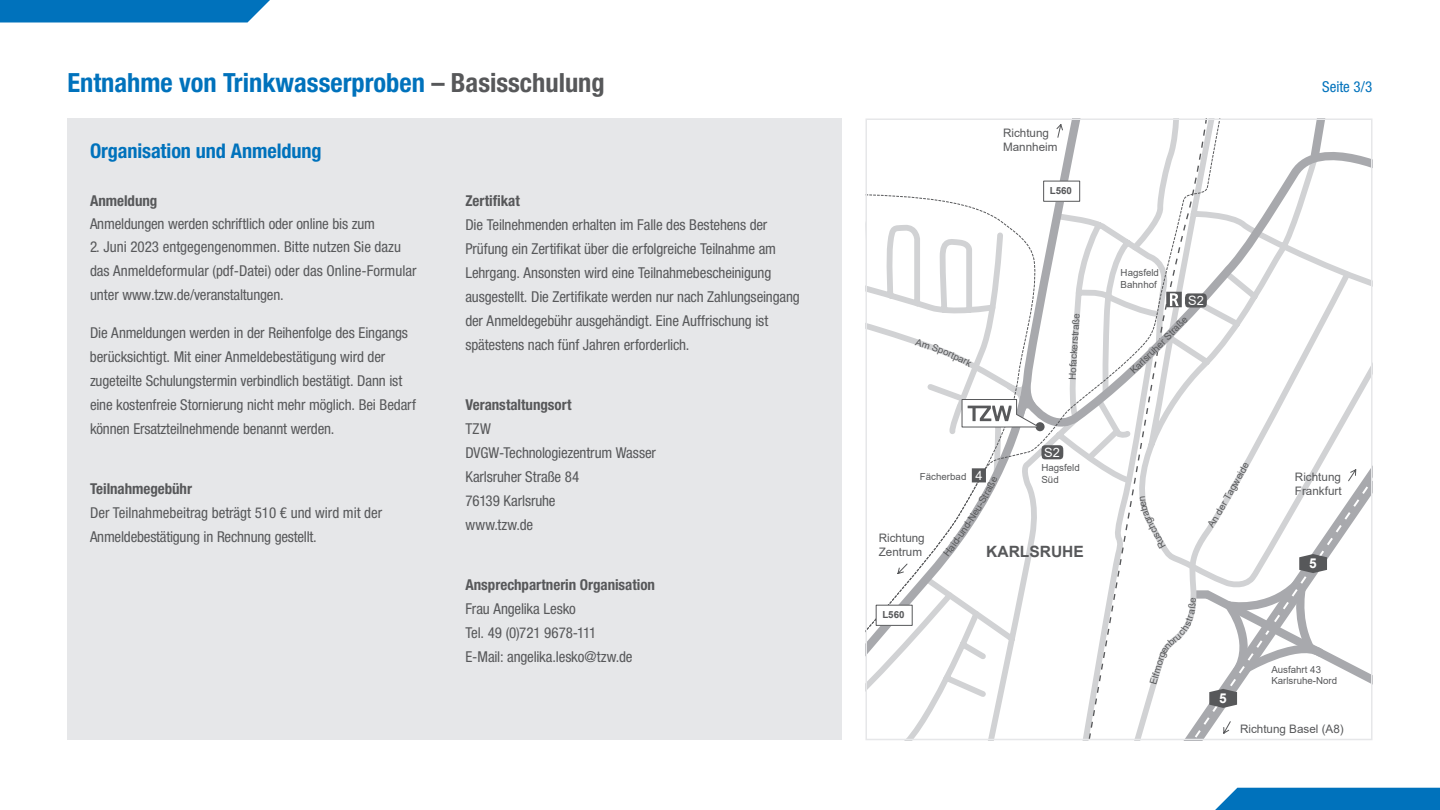
<style>
.page{position:relative;width:1440px;height:810px;background:#fff}
.page>*{position:absolute;margin:0;border:0;box-sizing:border-box;transform-origin:0 0}
.t1{font:700 condensed 26.47px "Helvetica Neue LT Pro";color:#0072bc}
.p_Erläuterungen{font:700 condensed 20.25px "Helvetica Neue LT Pro";letter-spacing:-.005em;color:#0072bc}
.t2{font:700 15.52px "Arial";color:#57585a}
.p_Erläuterungen-2{font:condensed 15px/24px "Helvetica Neue LT Pro";letter-spacing:-.01em;color:#57585a}
.p_Erläuterungen-3{font:700 condensed 15px "Helvetica Neue LT Pro";color:#57585a}
.t3{font:condensed 15px "Helvetica Neue LT Pro";color:#0072bc}
.t4{font:700 13.58px "Arial";color:#fff}
.t5{font:12.83px "Arial";color:#fff}
.t6{font:11.7px/14px "Arial";color:#57585a}
.t7{font:9.75px/11.7px "Arial";color:#57585a}
.t8{font:700 9.75px "Arial";color:#57585a}
.s1{color:#57585a}
.s2{font-weight:700}
.s3{font-size:12.83px;color:#fff}
</style>
<div class="page">
<div style="left:68px;top:118px;width:774px;height:622px;background:#e6e7e9"></div>
<div style="left:1215px;top:788px;width:225px;height:22px;background:#0072bc"></div>
<div style="left:0;top:0;width:270px;height:22px;background:#0072bc"></div>
<svg style="left:866px;top:118px;width:506px;height:622px"></svg>
<h2 class="t1" style="left:68px;top:66px;width:539px">Entnahme von Trinkwasserproben <span class="s1">– Basisschulung</span></h2>
<p class="p_Erläuterungen" style="left:90px;top:138px;width:233px">Organisation und Anmeldung</p>
<p class="p_Erläuterungen-2" style="left:90px;top:188px;width:287px;line-height:23.7px"><span class="s2">Anmeldung<br></span>Anmeldungen werden schriftlich oder online bis zum</p>
<p class="p_Erläuterungen-2" style="left:90px;top:234px;width:328px;line-height:24.3px">2. Juni 2023 entgegengenommen. Bitte nutzen Sie dazu das Anmeldeformular (pdf-Datei) oder das Online-Formular unter www.tzw.de/veranstaltungen.</p>
<p class="p_Erläuterungen-2" style="left:90px;top:320px;width:327px">Die Anmeldungen werden in der Reihenfolge des Eingangs berücksichtigt. Mit einer Anmeldebestätigung wird der zugeteilte Schulungstermin verbindlich bestätigt. Dann ist eine kostenfreie Stornierung nicht mehr möglich. Bei Bedarf können Ersatzteilnehmende benannt werden.</p>
<p class="p_Erläuterungen-2" style="left:90px;top:476px;width:294px"><span class="s2">Teilnahmegebühr<br></span>Der Teilnahmebeitrag beträgt 510 € und wird mit der<br>Anmeldebestätigung in Rechnung gestellt.</p>
<p class="p_Erläuterungen-3" style="left:465px;top:191px;width:56px">Zertifikat</p>
<p class="p_Erläuterungen-2" style="left:465px;top:212px;width:336px">Die Teilnehmenden erhalten im Falle des Bestehens der Prüfung ein Zertifikat über die erfolgreiche Teilnahme am Lehrgang. Ansonsten wird eine Teilnahmebescheinigung ausgestellt. Die Zertifikate werden nur nach Zahlungseingang der Anmeldegebühr ausgehändigt. Eine Auffrischung ist spätestens nach fünf Jahren erforderlich.</p>
<p class="p_Erläuterungen-3" style="left:465px;top:395px;width:108px">Veranstaltungsort</p>
<p class="p_Erläuterungen-2" style="left:465px;top:416px;width:192px">TZW<br>DVGW-Technologiezentrum Wasser<br>Karlsruher Straße 84<br>76139 Karlsruhe<br>www.tzw.de</p>
<p class="p_Erläuterungen-3" style="left:465px;top:575px;width:191px">Ansprechpartnerin Organisation</p>
<p class="p_Erläuterungen-2" style="left:465px;top:596px;width:112px">Frau Angelika Lesko</p>
<p class="p_Erläuterungen-2" style="left:465px;top:620px;width:169px">Tel. 49 (0)721 9678-111<br>E-Mail: angelika.lesko@tzw.de</p>
<p class="t6" style="left:1003px;top:126px;width:56px">Richtung<br>Mannheim</p>
<p class="t8" style="left:1050px;top:184px;width:24px">L560</p>
<p class="t7" style="left:920px;top:470px;width:64px">Fächerbad <span class="s3">4</span></p>
<p class="t7" style="left:1067px;top:359px;width:42px;rotate:-86deg">ckerstraß</p>
<p class="t7" style="left:1066px;top:379px;width:22px;rotate:-87deg">Hofa</p>
<p class="t5" style="left:1044px;top:443px;width:17px">S2</p>
<p class="t7" style="left:1041px;top:462px;width:40px">Hagsfeld<br>Süd</p>
<p class="t6" style="left:879px;top:531px;width:48px">Richtung<br>Zentrum</p>
<p class="t8" style="left:882px;top:608px;width:24px">L560</p>
<p class="t2" style="left:986px;top:540px;width:99px">KARLSRUHE</p>
<h2 class="t3" style="left:1322px;top:77px;width:52px">Seite 3/3</h2>
<p class="t7" style="left:1121px;top:267px;width:40px">Hagsfeld<br>Bahnhof</p>
<p class="t5" style="left:1188px;top:292px;width:17px">S2</p>
<p class="t7" style="left:1166px;top:330px;width:24px;rotate:-46deg">traße</p>
<p class="t7" style="left:1150px;top:346px;width:25px;rotate:-45deg">her S</p>
<p class="t7" style="left:1136px;top:359px;width:20px;rotate:-44deg">rlsru</p>
<p class="t7" style="left:1152px;top:540px;width:22px;rotate:-118deg">schg</p>
<p class="t7" style="left:1147px;top:682px;width:26px;rotate:-73deg">Elfmo</p>
<p class="t7" style="left:1224px;top:492px;width:38px;rotate:-61deg">agweide</p>
<p class="t7" style="left:1213px;top:511px;width:24px;rotate:-60deg">der T</p>
<p class="t6" style="left:1295px;top:470px;width:48px">Richtung<br>Frankfurt</p>
<p class="t4" style="left:1309px;top:554px;width:9px">5</p>
<p class="t4" style="left:1219px;top:689px;width:9px">5</p>
<p class="t7" style="left:1271px;top:663px;width:67px">Ausfahrt 43<br>Karlsruhe-Nord</p>
<p class="t6" style="left:1240px;top:722px;width:105px">Richtung Basel (A8)</p>
</div>
